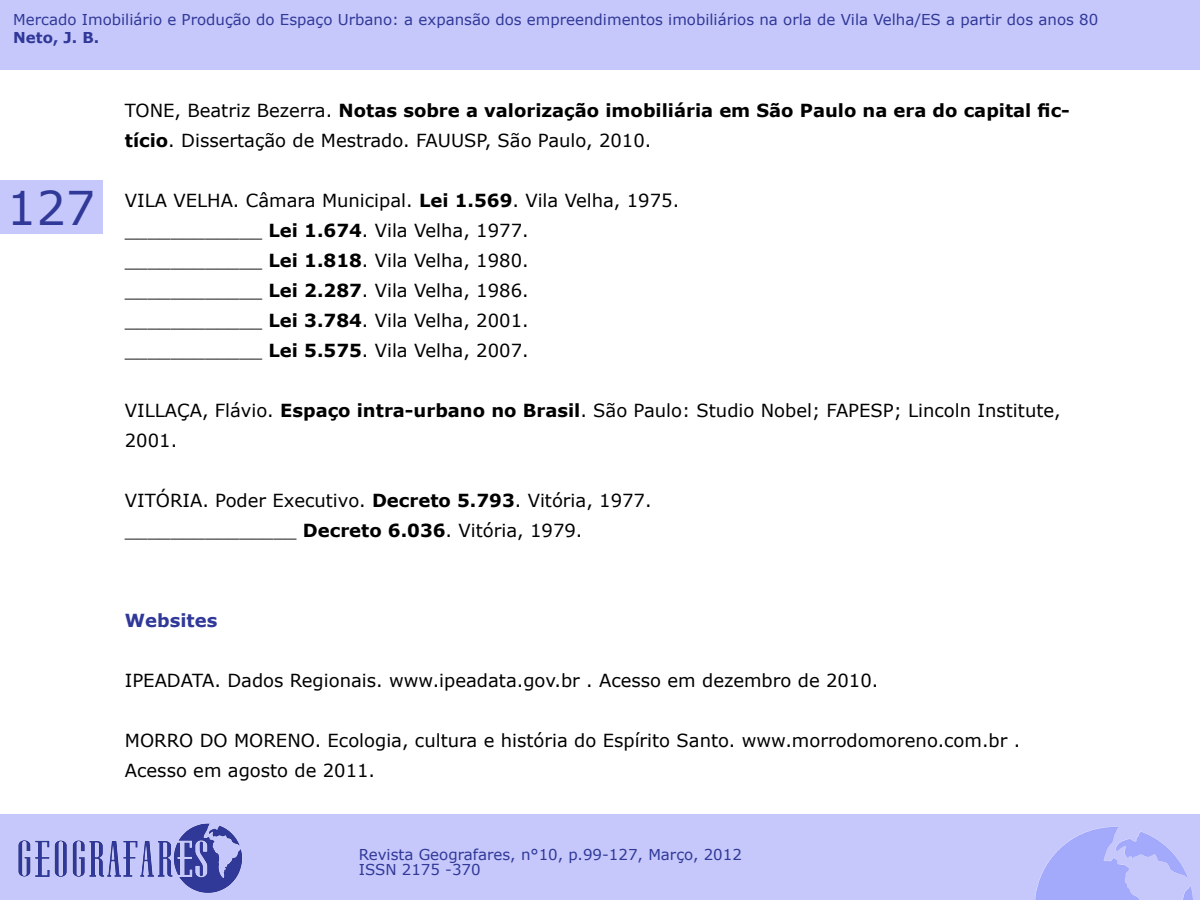
<style>
.page{position:relative;width:1200px;height:900px;background:#fff}
.page>*{position:absolute;margin:0;border:0;box-sizing:border-box;transform-origin:0 0}
.t1{font:46.5px "Verdana";color:#303898}
.t2{font:18px/30px "Verdana";color:#000}
.t3{font:700 18px/30px "Verdana";color:#000}
.t4{font:700 18px "Verdana";color:#303898}
.t5{font:15px/15px "Verdana";color:#303898}
.t6{font:700 15px "Verdana";color:#303898}
.s1{font-weight:400}
.s2{font-weight:700}
</style>
<div class="page">
<div style="left:0;top:180px;width:102px;height:54px;background:#c6c8fb"></div>
<div style="left:0;top:814px;width:1200px;height:86px;background:#c6c8fb"></div>
<img style="left:18px;top:823px;width:224px;height:70px">
<img style="left:1035px;top:827px;width:158px;height:73px">
<div style="left:0;top:0;width:1200px;height:69px;background:#c6c8fb"></div>
<p class="t5" style="left:13px;top:12px;width:1087px">Mercado Imobiliário e Produção do Espaço Urbano: a expansão dos empreendimentos imobiliários na orla de Vila Velha/ES a partir dos anos 80</p>
<p class="t6" style="left:13px;top:27px;width:88px">N eto, J. B.</p>
<h1 class="t1" style="left:7px;top:176px;width:90px">127</h1>
<p class="t3" style="left:125px;top:95px;width:946px"><span class="s1">TONE, Beatriz Bezerra.</span> Notas sobre a valorização imobiliária em São Paulo na era do capital fic&shy;tício<span class="s1">. Dissertação de Mestrado. FAUUSP, São Paulo, 2010.</span></p>
<p class="t2" style="left:125px;top:185px;width:556px">VILA VELHA. Câmara Municipal. <span class="s2">Lei 1.569</span>. Vila Velha, 1975. ____________ <span class="s2">Lei 1.674</span>. Vila Velha, 1977.<br>____________ <span class="s2">Lei 1.818</span>. Vila Velha, 1980.<br>____________ <span class="s2">Lei 2.287</span>. Vila Velha, 1986.<br>____________ <span class="s2">Lei 3.784</span>. Vila Velha, 2001.<br>____________ <span class="s2">Lei 5.575</span>. Vila Velha, 2007.</p>
<p class="t2" style="left:125px;top:395px;width:937px">VILLAÇA, Flávio. <span class="s2">Espaço intra-urbano no Brasil</span>. São Paulo: Studio Nobel; FAPESP; Lincoln Institute,<br>2001.</p>
<p class="t2" style="left:125px;top:485px;width:528px">VITÓRIA. Poder Executivo. <span class="s2">Decreto 5.793</span>. Vitória, 1977. _______________ <span class="s2">Decreto 6.036</span>. Vitória, 1979.</p>
<p class="t4" style="left:125px;top:608px;width:94px">Websites</p>
<p class="t2" style="left:125px;top:665px;width:755px">IPEADATA. Dados Regionais. www.ipeadata.gov.br . Acesso em dezembro de 2010.</p>
<p class="t2" style="left:125px;top:725px;width:897px">MORRO DO MORENO. Ecologia, cultura e história do Espírito Santo. www.morrodomoreno.com.br .<br>Acesso em agosto de 2011.</p>
<p class="t5" style="left:359px;top:847px;width:385px">Revista Geografares, n°10, p.99-127, Março, 2012<br>ISSN 2175 -370</p>
</div>
